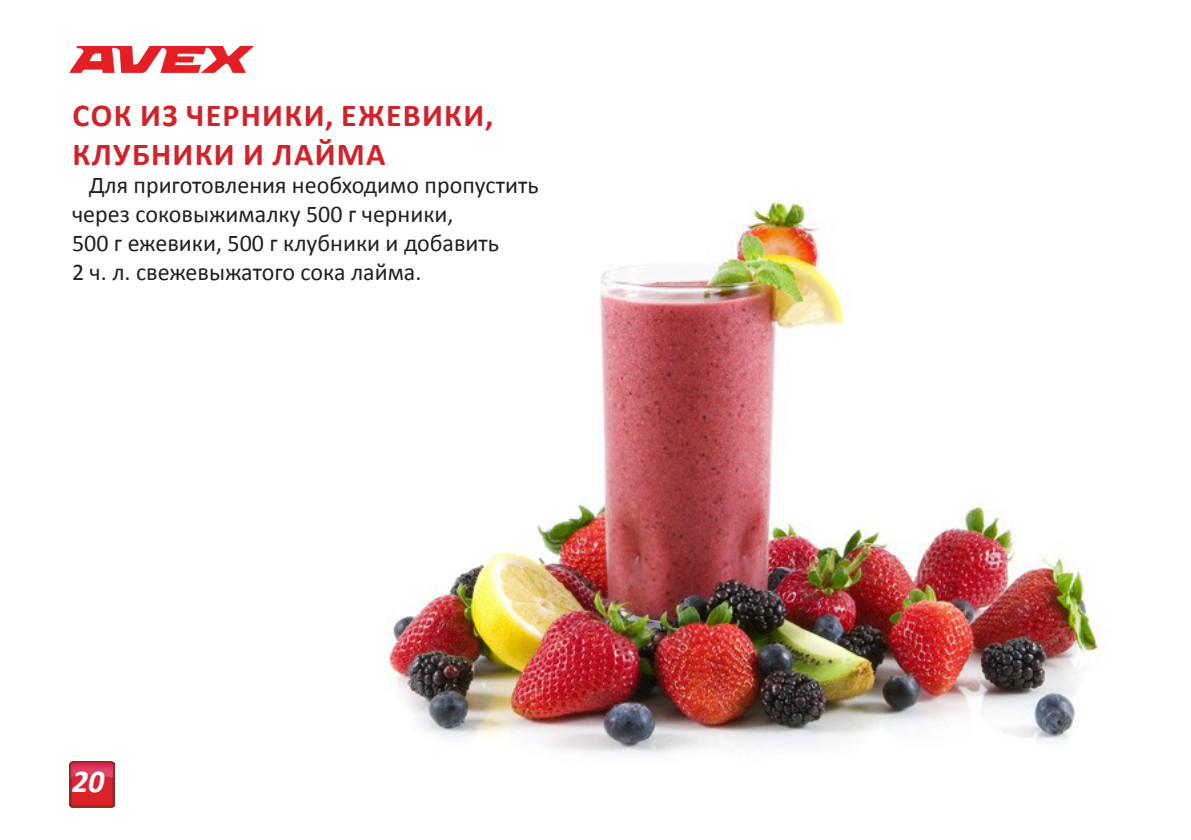
<style>
.page{position:relative;width:1191px;height:840px;background:#fff}
.page>*{position:absolute;margin:0;border:0;box-sizing:border-box;transform-origin:0 0}
.t1{font:700 32px/38.4px "Calibri";letter-spacing:.04em;color:#d1232a}
.t2{font:italic 700 32px "Calibri";color:#fff}
.t3{font:24px/28.8px "Calibri";color:#231f20}
</style>
<div class="page">
<img style="left:388px;top:200px;width:715px;height:555px">
<img style="left:69px;top:761px;width:45px;height:46px">
<img style="left:69px;top:45px;width:185px;height:28px">
<p class="t1" style="left:73px;top:96px;width:422px">СОК ИЗ ЧЕРНИКИ, ЕЖЕВИКИ,<br>КЛУБНИКИ И ЛАЙМА</p>
<p class="t3" style="left:72px;top:171px;width:468px;text-indent:17px">Для приготовления необходимо пропустить через соковыжималку 500 г черники,<br>500 г ежевики, 500 г клубники и добавить<br>2 ч. л. свежевыжатого сока лайма.</p>
<p class="t2" style="left:72px;top:760px;width:34px">20</p>
</div>
